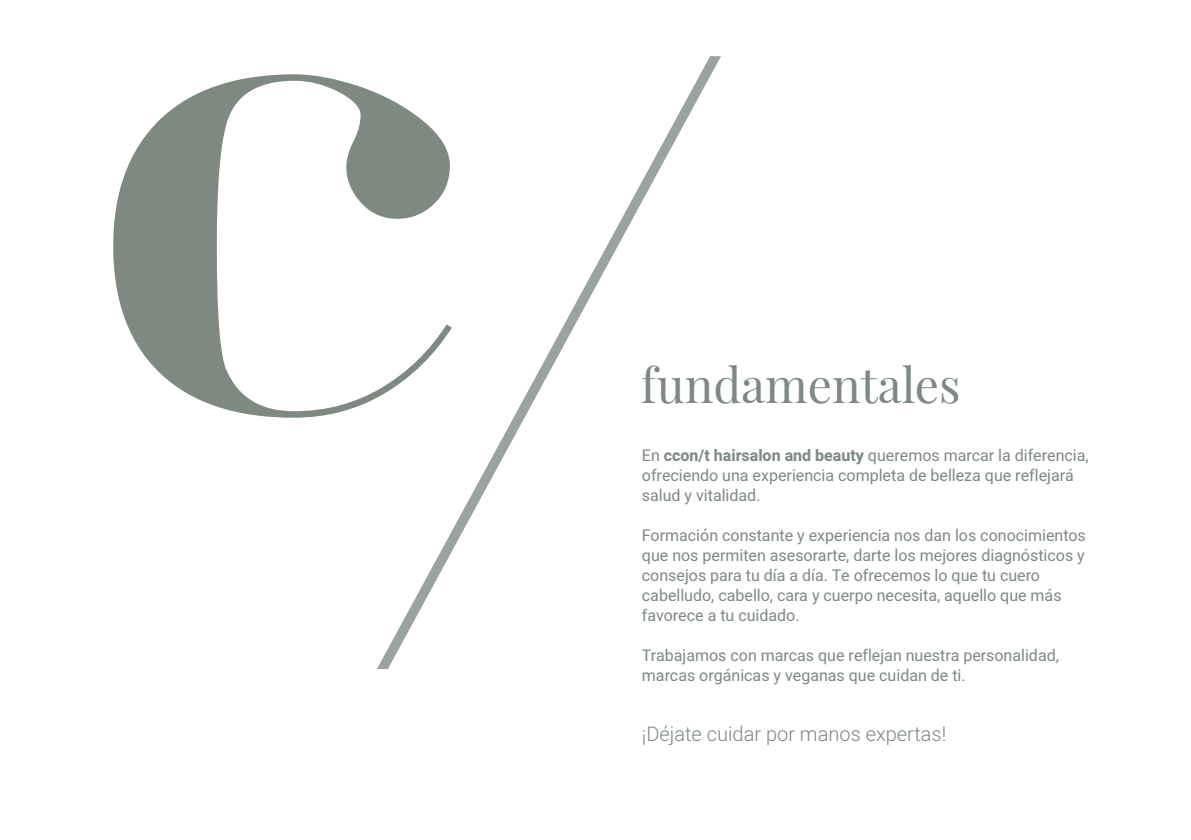
<style>
.page{position:relative;width:1191px;height:840px;background:#fff}
.page>*{position:absolute;margin:0;border:0;box-sizing:border-box;transform-origin:0 0}
.t1{font:48px "Playfair Display";color:#7d8981}
.t2{font:300 20px "Heebo";color:#7d8981}
.t3{font:16px/20px "Heebo";color:#7d8981}
.s1{font-weight:700}
</style>
<div class="page">
<svg style="left:377px;top:56px;width:344px;height:612px"></svg>
<svg style="left:113px;top:74px;width:339px;height:343px"></svg>
<h1 class="t1" style="left:641px;top:347px;width:321px">fundamentales</h1>
<p class="t3" style="left:642px;top:445px;width:448px">En <span class="s1">ccon/t hairsalon and beauty</span> queremos marcar la diferencia, ofreciendo una experiencia completa de belleza que reflejará salud y vitalidad.</p>
<p class="t3" style="left:642px;top:525px;width:445px">Formación constante y experiencia nos dan los conocimientos que nos permiten asesorarte, darte los mejores diagnósticos y consejos para tu día a día. Te ofrecemos lo que tu cuero cabelludo, cabello, cara y cuerpo necesita, aquello que más favorece a tu cuidado.</p>
<p class="t3" style="left:642px;top:645px;width:418px">Trabajamos con marcas que reflejan nuestra personalidad, marcas orgánicas y veganas que cuidan de ti.</p>
<p class="t2" style="left:642px;top:720px;width:306px">¡Déjate cuidar por manos expertas!</p>
</div>
